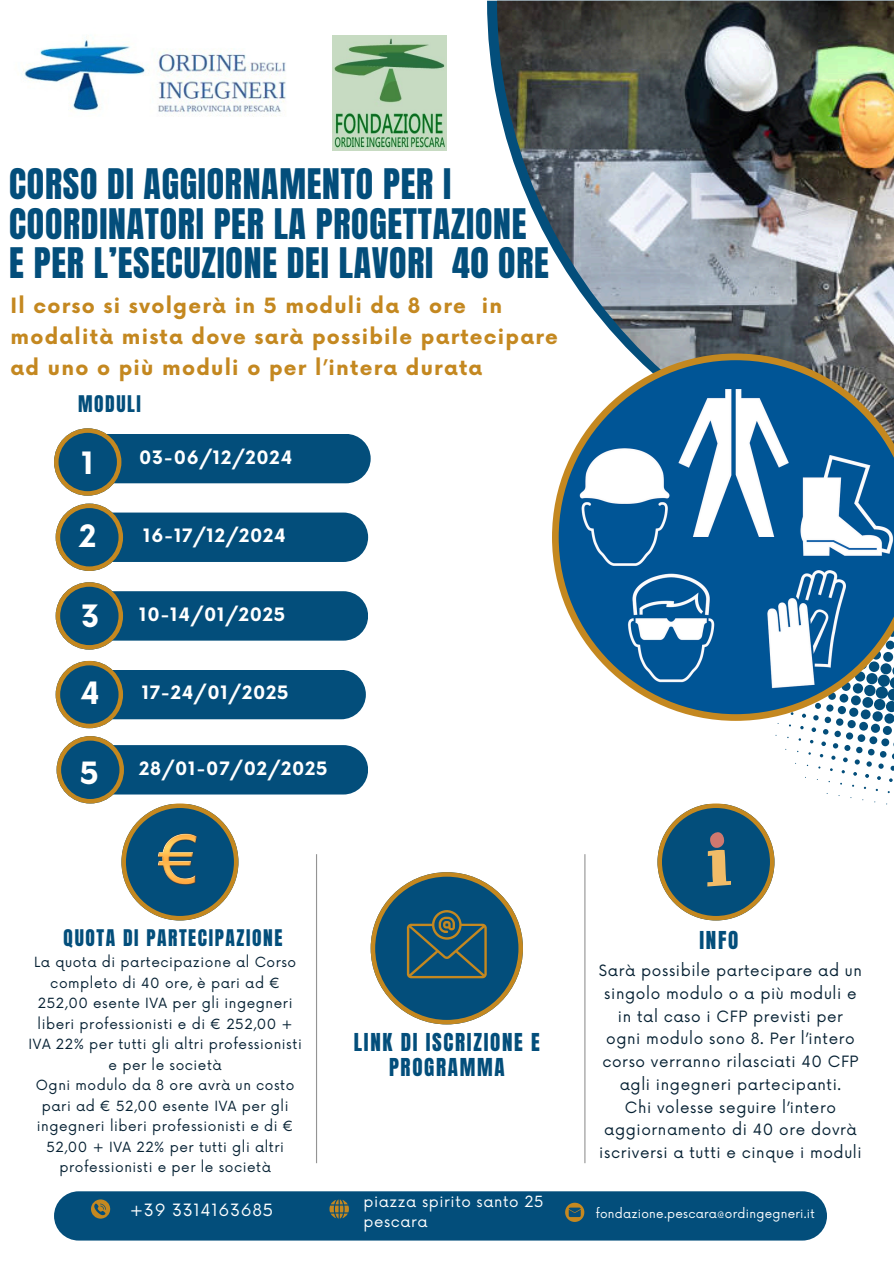
<style>
.page{position:relative;width:894px;height:1264px;background:#fff}
.page>*{position:absolute;margin:0;border:0;box-sizing:border-box;transform-origin:0 0}
.t1{font:35.85px/39.3px "Anton";letter-spacing:.02em;color:#034e7b}
.t2{font:700 30px "Now";color:#fff}
.t3{font:21px/24.8px "Anton";letter-spacing:.08em;color:#034e7b;text-align:center}
.t4{font:700 20.55px/30.9px "Now";letter-spacing:.06em;color:#c48820}
.t5{font:19.5px "Anton";letter-spacing:.08em;color:#034e7b}
.t6{font:700 18px "Now";letter-spacing:.04em;color:#fff}
.t7{font:16.5px "Now";letter-spacing:.04em;color:#fff}
.t8{font:15.15px/22.8px "Now";letter-spacing:.04em;color:#062133;text-align:center}
.t9{font:15px/20.2px "Now";letter-spacing:.04em;color:#fff}
.t10{font:13.65px/20.5px "Now";letter-spacing:.04em;color:#062133;text-align:center}
.t11{font:12px "Now";letter-spacing:.02em;color:#fff}
</style>
<div class="page">
<div style="left:79px;top:434px;width:291px;height:49px;background:#034e7b;border-radius:25px"></div>
<svg style="left:54px;top:428px;width:67px;height:67px"></svg>
<img style="left:497px;top:1px;width:396px;height:352px">
<hr style="left:584px;top:854px;width:1px;height:309px;background:#949494">
<hr style="left:316px;top:854px;width:1px;height:309px;background:#949494">
<div style="left:54px;top:1191px;width:772px;height:49px;background:#034e7b;border-radius:25px"></div>
<svg style="left:552px;top:353px;width:341px;height:350px;fill:#005596"></svg>
<svg style="left:91px;top:1199px;width:19px;height:19px"></svg>
<svg style="left:329px;top:1199px;width:19px;height:19px"></svg>
<svg style="left:565px;top:1202px;width:19px;height:19px"></svg>
<svg style="left:370px;top:872px;width:152px;height:152px"></svg>
<img style="left:23px;top:38px;width:263px;height:79px">
<img style="left:332px;top:36px;width:115px;height:114px">
<div style="left:83px;top:512px;width:285px;height:50px;background:#034e7b;border-radius:25px"></div>
<svg style="left:56px;top:503px;width:67px;height:68px"></svg>
<div style="left:76px;top:591px;width:292px;height:49px;background:#034e7b;border-radius:25px"></div>
<svg style="left:56px;top:582px;width:67px;height:67px"></svg>
<div style="left:74px;top:670px;width:292px;height:49px;background:#034e7b;border-radius:25px"></div>
<div style="left:76px;top:745px;width:292px;height:49px;background:#034e7b;border-radius:25px"></div>
<svg style="left:57px;top:736px;width:181px;height:184px"></svg>
<svg style="left:56px;top:661px;width:67px;height:67px"></svg>
<img style="left:158px;top:834px;width:39px;height:51px">
<svg style="left:657px;top:571px;width:237px;height:349px"></svg>
<h4 class="t1" style="left:9px;top:165px;width:541px">CORSO DI AGGIORNAMENTO PER I<br>COORDINATORI PER LA PROGETTAZIONE<br>E PER L’ESECUZIONE DEI LAVORI 40 ORE</h4>
<p class="t4" style="left:11px;top:292px;width:549px">Il corso si svolgerà in 5 moduli da 8 ore in modalità mista dove sarà possibile partecipare ad uno o più moduli o per l’intera durata</p>
<h6 class="t5" style="left:78px;top:389px;width:64px">MODULI</h6>
<p class="t2" style="left:81px;top:447px;width:14px">1</p>
<p class="t6" style="left:139px;top:447px;width:154px">03-06/12/2024</p>
<p class="t2" style="left:79px;top:519px;width:19px">2</p>
<h4 class="t6" style="left:143px;top:526px;width:144px">16-17/12/2024</h4>
<p class="t2" style="left:81px;top:599px;width:20px">3</p>
<p class="t6" style="left:139px;top:604px;width:148px">10-14/01/2025</p>
<p class="t2" style="left:81px;top:676px;width:21px">4</p>
<h2 class="t2" style="left:80px;top:756px;width:21px">5</h2>
<h2 class="t6" style="left:142px;top:683px;width:148px">17-24/01/2025</h2>
<h6 class="t6" style="left:139px;top:758px;width:190px">28/01-07/02/2025</h6>
<h4 class="t5" style="left:64px;top:923px;width:220px">QUOTA DI PARTECIPAZIONE</h4>
<p class="t10" style="left:29px;top:952px;width:275px">La quota di partecipazione al Corso completo di 40 ore, è pari ad €<br>252,00 esente IVA per gli ingegneri liberi professionisti e di € 252,00 +<br>IVA 22% per tutti gli altri professionisti e per le società<br>Ogni modulo da 8 ore avrà un costo pari ad € 52,00 esente IVA per gli ingegneri liberi professionisti e di €<br>52,00 + IVA 22% per tutti gli altri professionisti e per le società</p>
<h4 class="t3" style="left:354px;top:1030px;width:187px">LINK DI ISCRIZIONE E<br>PROGRAMMA</h4>
<h4 class="t3" style="left:699px;top:928px;width:40px">INFO</h4>
<p class="t8" style="left:598px;top:959px;width:264px">Sarà possibile partecipare ad un singolo modulo o a più moduli e in tal caso i CFP previsti per ogni modulo sono 8. Per l’intero corso verranno rilasciati 40 CFP agli ingegneri partecipanti.<br>Chi volesse seguire l’intero aggiornamento di 40 ore dovrà iscriversi a tutti e cinque i moduli</p>
<p class="t7" style="left:130px;top:1200px;width:145px">+39 3314163685</p>
<h2 class="t9" style="left:363px;top:1191px;width:182px">piazza spirito santo 25 pescara</h2>
<p class="t11" style="left:595px;top:1206px;width:220px">fondazione.pescara@ordingegneri.it</p>
</div>
